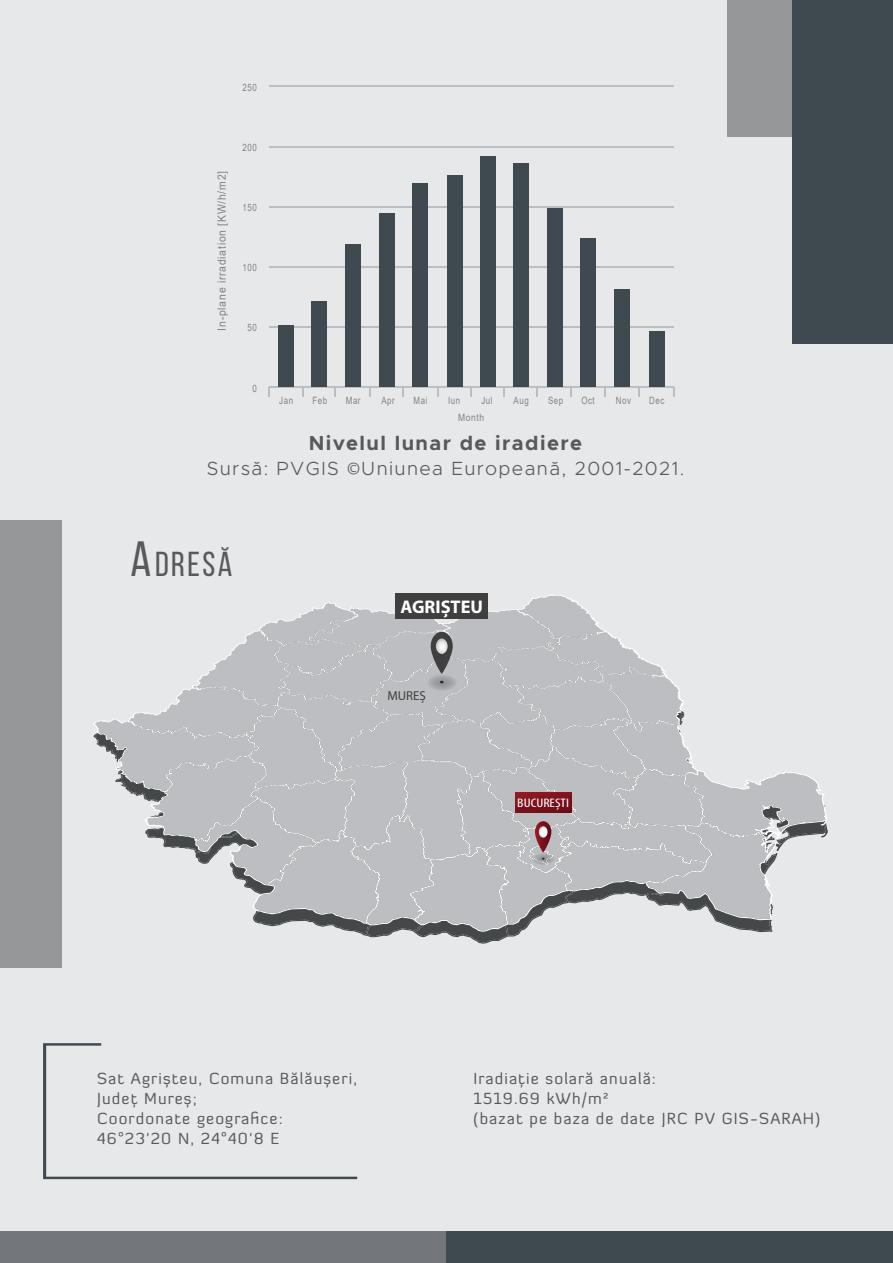
<style>
.page{position:relative;width:893px;height:1263px;background:#e7e8e9}
.page>*{position:absolute;margin:0;border:0;box-sizing:border-box;transform-origin:0 0}
.t1{font:34.65px "Bebas Neue";letter-spacing:.07em;color:#58595b}
.t2{font:700 20.25px "Metropolis";letter-spacing:.07em;color:#58595b}
.t3{font:300 19.05px "Metropolis";letter-spacing:.07em;color:#58595b}
.t4{font:700 18.3px "Myriad Pro";color:#fff}
.t5{font:15.9px/20px "Diavlo";letter-spacing:.07em;color:#58595b}
.t6{font:12.9px "Myriad Pro";color:#3f3f40}
.t7{font:condensed 12.45px "Myriad Pro";color:#fff;scale:1.23 1}
.t8{font:11.4px "Arial";letter-spacing:.07em;color:#818386;scale:.91 1}
.t9{font:10.05px "Arial";letter-spacing:.07em;color:#818386;scale:.78 1}
.t10{font:10.05px "Arial";letter-spacing:.07em;color:#818386;scale:.84 1}
.s1{font-family:"Myriad Pro";font-weight:400}
.s2{font-size:49.5px}
</style>
<div class="page">
<div style="left:0;top:1231px;width:893px;height:32px;background:#3e4a50"></div>
<div style="left:0;top:1231px;width:446px;height:32px;background:#73777b"></div>
<svg style="left:43px;top:1043px;width:314px;height:136px"></svg>
<div style="left:727px;top:0;width:151px;height:136px;background:#959799"></div>
<div style="left:792px;top:0;width:101px;height:344px;background:#3e4a50"></div>
<div style="left:0;top:520px;width:61px;height:448px;background:#959799"></div>
<div style="left:395px;top:593px;width:93px;height:25px;background:#3f3f40"></div>
<svg style="left:93px;top:594px;width:735px;height:350px"></svg>
<hr style="left:269px;top:85px;width:405px;height:1px;background:#bdbec1">
<hr style="left:269px;top:147px;width:405px;height:1px;background:#bdbec1">
<hr style="left:269px;top:207px;width:405px;height:1px;background:#bdbec1">
<hr style="left:269px;top:267px;width:405px;height:1px;background:#bdbec1">
<hr style="left:269px;top:327px;width:405px;height:1px;background:#bdbec1">
<hr style="left:269px;top:387px;width:405px;height:1px;background:#bdbec1">
<div style="left:278px;top:326px;width:16px;height:61px;background:#3e4a50"></div>
<div style="left:311px;top:302px;width:16px;height:85px;background:#3e4a50"></div>
<div style="left:345px;top:244px;width:15px;height:143px;background:#3e4a50"></div>
<div style="left:379px;top:213px;width:16px;height:174px;background:#3e4a50"></div>
<div style="left:412px;top:183px;width:16px;height:204px;background:#3e4a50"></div>
<div style="left:447px;top:176px;width:15px;height:211px;background:#3e4a50"></div>
<div style="left:480px;top:156px;width:16px;height:231px;background:#3e4a50"></div>
<div style="left:514px;top:164px;width:15px;height:223px;background:#3e4a50"></div>
<div style="left:547px;top:208px;width:15px;height:179px;background:#3e4a50"></div>
<div style="left:580px;top:238px;width:16px;height:149px;background:#3e4a50"></div>
<div style="left:615px;top:290px;width:15px;height:97px;background:#3e4a50"></div>
<div style="left:649px;top:332px;width:16px;height:55px;background:#3e4a50"></div>
<p class="t9" style="left:243px;top:81px;width:20px">250</p>
<p class="t8" style="left:214px;top:330px;width:177px;rotate:-90deg">In-plane irradiation [KW/h/m2]</p>
<p class="t9" style="left:243px;top:141px;width:20px">200</p>
<p class="t9" style="left:243px;top:201px;width:20px">150</p>
<p class="t9" style="left:243px;top:261px;width:20px">100</p>
<p class="t9" style="left:248px;top:321px;width:14px">50</p>
<p class="t9" style="left:253px;top:382px;width:7px">0</p>
<p class="t9" style="left:279px;top:394px;width:19px">Jan</p>
<p class="t9" style="left:312px;top:394px;width:20px">Feb</p>
<p class="t9" style="left:346px;top:394px;width:20px">Mar</p>
<p class="t9" style="left:381px;top:394px;width:19px">Apr</p>
<p class="t9" style="left:414px;top:394px;width:19px">Mai</p>
<p class="t9" style="left:448px;top:394px;width:17px">Iun</p>
<p class="t9" style="left:481px;top:394px;width:16px">Jul</p>
<p class="t9" style="left:514px;top:394px;width:21px">Aug</p>
<p class="t9" style="left:548px;top:394px;width:21px">Sep</p>
<p class="t9" style="left:581px;top:394px;width:19px">Oct</p>
<p class="t9" style="left:616px;top:394px;width:21px">Nov</p>
<p class="t9" style="left:649px;top:394px;width:21px">Dec</p>
<p class="t10" style="left:458px;top:411px;width:33px">Month</p>
<p class="t2" style="left:309px;top:430px;width:275px">Nivelul lunar de iradiere</p>
<p class="t3" style="left:207px;top:457px;width:479px">Sursă: PVGIS <span class="s1">©</span>Uniunea Europeană, 2001-2021.</p>
<h1 class="t1" style="left:131px;top:546px;width:103px"><span class="s2">A</span>DRESĂ</h1>
<p class="t4" style="left:400px;top:594px;width:84px">AGRIȘTEU</p>
<p class="t6" style="left:387px;top:688px;width:40px">MUREȘ</p>
<p class="t7" style="left:517px;top:795px;width:44px">BUCUREȘTI</p>
<p class="t5" style="left:97px;top:1068px;width:261px">Sat Agrișteu, Comuna Bălăușeri,<br>Județ Mureș;<br>Coordonate geografice:<br>46°23'20 N, 24°40'8 E</p>
<p class="t5" style="left:474px;top:1068px;width:348px">Iradiație solară anuală:<br>1519.69 kWh/m²<br>(bazat pe baza de date JRC PV GIS-SARAH)</p>
</div>
